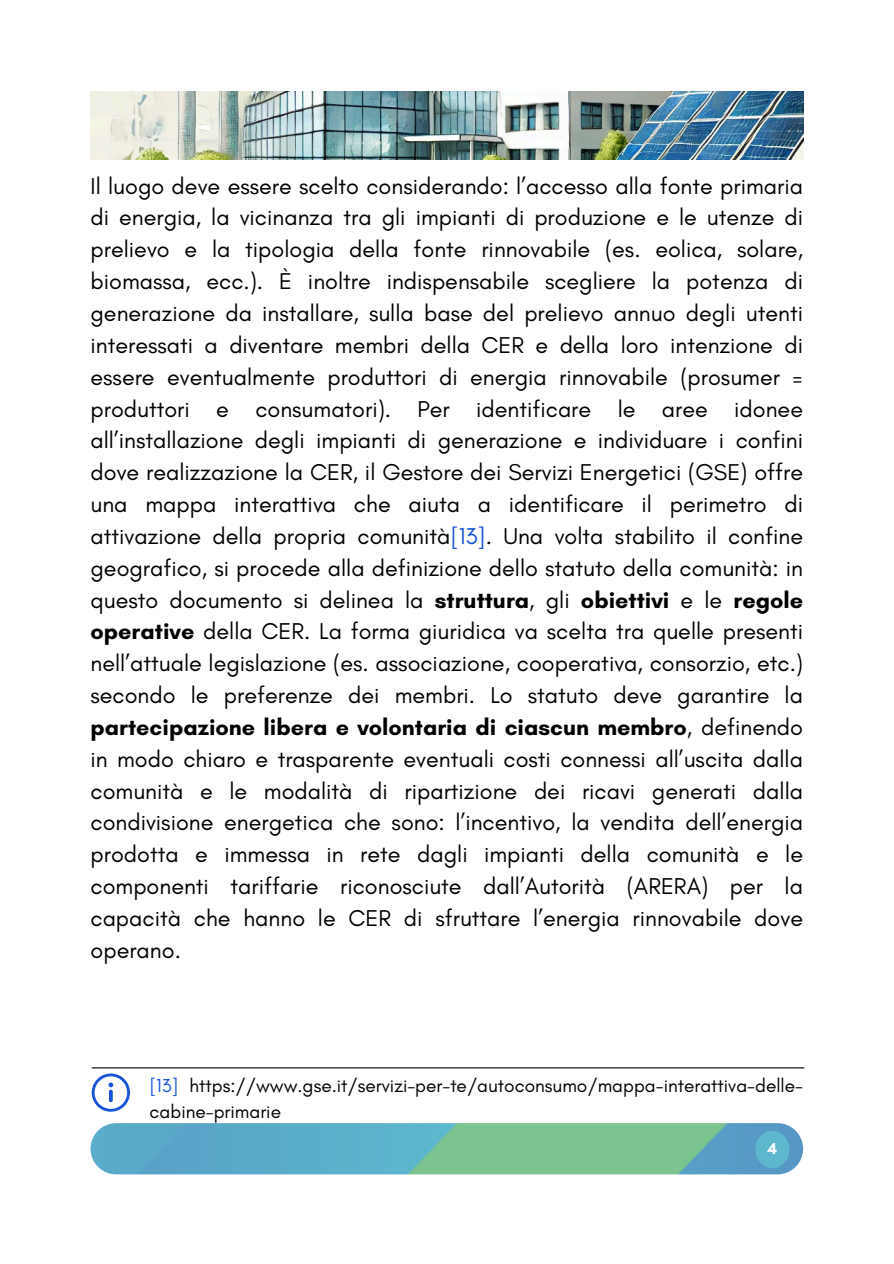
<style>
.page{position:relative;width:894px;height:1264px;background:#fff}
.page>*{position:absolute;margin:0;border:0;box-sizing:border-box;transform-origin:0 0}
.t1{font:23.4px/31.8px "Glacial Indifference";color:#000;text-align:justify}
.t2{font:19.05px/25.5px "Glacial Indifference";color:#000}
.t3{font:700 16.05px "Glacial Indifference";color:#fff}
.s1{color:#1854d7}
.s2{font-weight:700}
</style>
<div class="page">
<img style="left:90px;top:91px;width:713px;height:69px">
<img style="left:90px;top:1123px;width:712px;height:51px;border-radius:26px">
<div style="left:755px;top:1130px;width:34px;height:38px;background:#5db8cd;border-radius:50%"></div>
<svg style="left:92px;top:1073px;width:38px;height:38px"></svg>
<hr style="left:92px;top:1067px;width:712px;height:1px;background:#000">
<h1 class="t1" style="left:90px;top:169px;width:713px">Il luogo deve essere scelto considerando: l’accesso alla fonte primaria di energia, la vicinanza tra gli impianti di produzione e le utenze di prelievo e la tipologia della fonte rinnovabile (es. eolica, solare, biomassa, ecc.). È inoltre indispensabile scegliere la potenza di generazione da installare, sulla base del prelievo annuo degli utenti interessati a diventare membri della CER e della loro intenzione di essere eventualmente produttori di energia rinnovabile (prosumer = produttori e consumatori). Per identificare le aree idonee all’installazione degli impianti di generazione e individuare i confini dove realizzazione la CER, il Gestore dei Servizi Energetici (GSE) offre una mappa interattiva che aiuta a identificare il perimetro di attivazione della propria comunità<span class="s1">[13]</span>. Una volta stabilito il confine geografico, si procede alla definizione dello statuto della comunità: in questo documento si delinea la <span class="s2">struttura</span>, gli <span class="s2">obiettivi</span> e le <span class="s2">regole operative</span> della CER. La forma giuridica va scelta tra quelle presenti nell’attuale legislazione (es. associazione, cooperativa, consorzio, etc.) secondo le preferenze dei membri. Lo statuto deve garantire la <span class="s2">partecipazione libera e volontaria di ciascun membro</span>, definendo in modo chiaro e trasparente eventuali costi connessi all’uscita dalla comunità e le modalità di ripartizione dei ricavi generati dalla condivisione energetica che sono: l’incentivo, la vendita dell’energia prodotta e immessa in rete dagli impianti della comunità e le componenti tariffarie riconosciute dall’Autorità (ARERA) per la capacità che hanno le CER di sfruttare l’energia rinnovabile dove operano.</h1>
<p class="t2" style="left:149px;top:1072px;width:654px"><span class="s1">[13]</span> https://www.gse.it/servizi-per-te/autoconsumo/mappa-interattiva-delle&shy;cabine-primarie</p>
<p class="t3" style="left:767px;top:1138px;width:11px">4</p>
</div>
